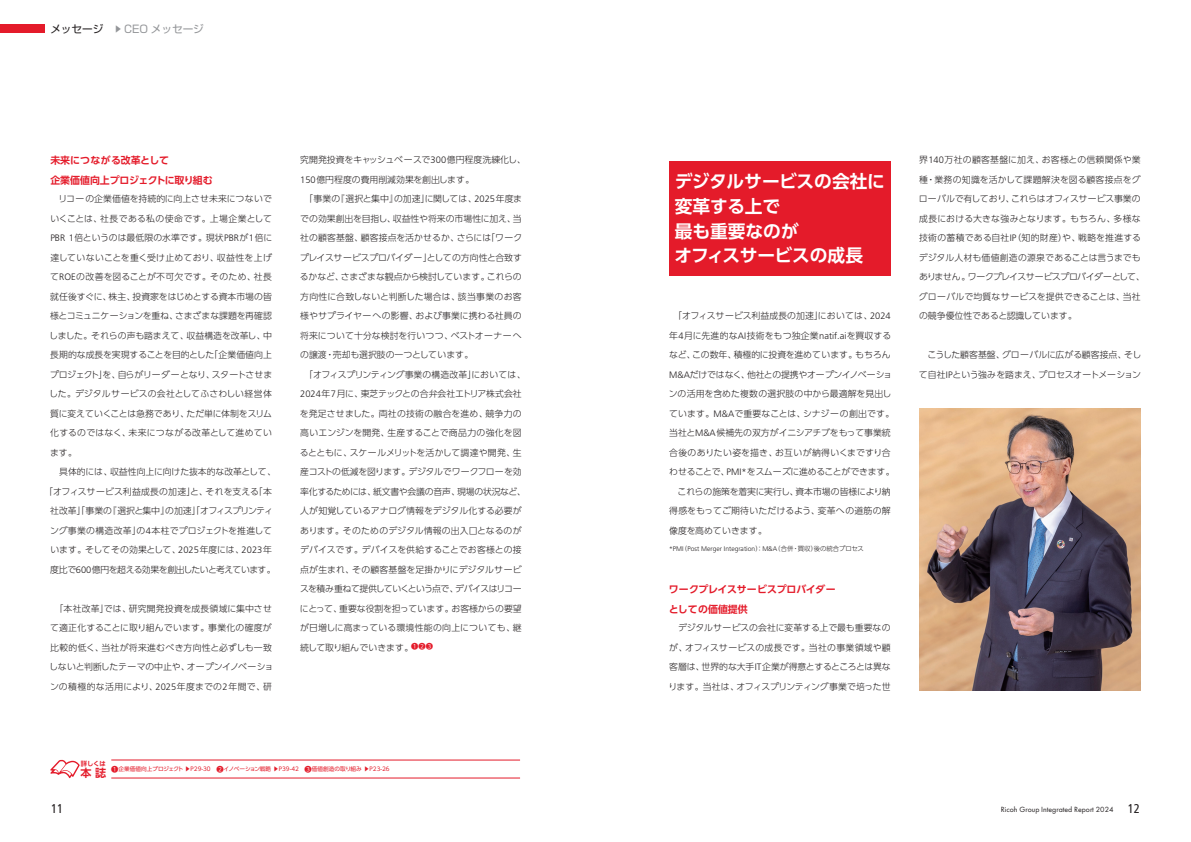
<style>
.page{position:relative;width:1191px;height:842px;background:#fff}
.page>*{position:absolute;margin:0;border:0;box-sizing:border-box;transform-origin:0 0}
.t1{font:700 17.7px/24.8px "UD Shin Go Pr 6 De";letter-spacing:-.01em;color:#fff}
.t2{font:condensed 12.8px "Frutiger LT Std";color:#231f20}
.t3{font:700 11px "UD Shin Go Pr 6 De";color:#e41b2a}
.t4{font:10.6px "Shin Go Pro";color:#939598}
.t5{font:700 9.9px/19.5px "UD Shin Go Pr 6 De";letter-spacing:-.01em;color:#e41b2a}
.t6{font:300 8.9px/19.5px "UD Shin Go Pr 6";color:#231f20}
.t7{font:300 8.9px/19.5px "UD Shin Go Pr 6";letter-spacing:.02em;color:#231f20}
.t8{font:300 8.9px "UD Shin Go Pr 6";letter-spacing:-.025em;color:#231f20}
.t9{font:300 8.9px "UD Shin Go Pr 6";letter-spacing:.025em;color:#231f20}
.t10{font:300 8.9px "UD Shin Go Pr 6";letter-spacing:-.065em;color:#231f20}
.t11{font:300 8.9px "UD Shin Go Pr 6";letter-spacing:-.055em;color:#231f20}
.t12{font:300 8.9px "UD Shin Go Pr 6";letter-spacing:-.03em;color:#231f20}
.t13{font:300 8.9px "UD Shin Go Pr 6";letter-spacing:.035em;color:#231f20}
.t14{font:7.8px "Futura PT";color:#231f20}
.t15{font:300 6.7px "Frutiger LT Std";color:#231f20}
.t16{font:700 6.4px "UD Shin Go Pr 6 De";color:#e41b2a}
.t17{font:5.7px "UD Shin Go Pr 6";color:#e41b2a}
.s1{color:#231f20}
.s2{font-size:8px}
.s3{font-family:"Frutiger LT Std";font-size:9.3px}
.s4{font-size:7.3px}
.s5{font-family:"UD Shin Go Pr 6";font-size:6.4px}
.s6{font-family:"Frutiger LT Std";font-stretch:condensed;font-size:12.8px}
</style>
<div class="page">
<img style="left:919px;top:409px;width:221px;height:282px">
<div style="left:0;top:24px;width:45px;height:9px;background:#e41b2a"></div>
<div style="left:669px;top:161px;width:222px;height:115px;background:#e41b2a"></div>
<hr style="left:111px;top:760px;width:409px;height:1px;background:#e41b2a">
<hr style="left:111px;top:778px;width:409px;height:1px;background:#e41b2a">
<svg style="left:50px;top:760px;width:30px;height:18px"></svg>
<p class="t4" style="left:50px;top:20px;width:155px"><span class="s1">メッセージ　</span><span class="s2">▶</span> CEO メッセージ</p>
<p class="t5" style="left:50px;top:150px;width:164px">未来につながる改革として<br>企業価値向上プロジェクトに取り組む</p>
<p class="t6" style="left:50px;top:189px;width:223px">　リコーの企業価値を持続的に向上させ未来につないで</p>
<p class="t13" style="left:50px;top:211px;width:223px">いくことは、社長である私の使命です。上場企業として</p>
<p class="t6" style="left:50px;top:228px;width:223px"><span class="s3">PBR 1</span>倍というのは最低限の水準です。現状<span class="s3">PBR</span>が<span class="s3">1</span>倍に</p>
<p class="t9" style="left:50px;top:250px;width:223px">達していないことを重く受け止めており、収益性を上げ</p>
<p class="t9" style="left:50px;top:270px;width:223px">て<span class="s3">ROE</span>の改善を図ることが不可欠です。そのため、社長</p>
<p class="t6" style="left:50px;top:286px;width:223px">就任後すぐに、株主、投資家をはじめとする資本市場の皆</p>
<p class="t8" style="left:50px;top:309px;width:223px">様とコミュニケーションを重ね、さまざまな課題を再確認</p>
<p class="t6" style="left:49px;top:325px;width:224px">しました。それらの声も踏まえて、収益構造を改革し、中</p>
<p class="t6" style="left:50px;top:345px;width:223px">長期的な成長を実現することを目的とした「企業価値向上</p>
<p class="t12" style="left:50px;top:367px;width:223px">プロジェクト」を、自らがリーダーとなり、スタートさせま</p>
<p class="t7" style="left:49px;top:384px;width:224px">した。デジタルサービスの会社としてふさわしい経営体</p>
<p class="t8" style="left:50px;top:406px;width:223px">質に変えていくことは急務であり、ただ単に体制をスリム</p>
<p class="t7" style="left:50px;top:423px;width:223px">化するのではなく、未来につながる改革として進めてい</p>
<p class="t6" style="left:50px;top:442px;width:29px">ます。</p>
<p class="t6" style="left:50px;top:462px;width:227px">　具体的には、収益性向上に向けた抜本的な改革として、</p>
<p class="t6" style="left:44px;top:481px;width:229px">「オフィスサービス利益成長の加速」と、それを支える「本</p>
<p class="t10" style="left:50px;top:504px;width:224px">社改革」「事業の『選択と集中』の加速」「オフィスプリンティ</p>
<p class="t7" style="left:50px;top:520px;width:223px">ング事業の構造改革」の<span class="s3">4</span>本柱でプロジェクトを推進して</p>
<p class="t6" style="left:50px;top:540px;width:223px">います。そしてその効果として、<span class="s3">2025</span>年度には、<span class="s3">2023</span>年</p>
<p class="t11" style="left:50px;top:562px;width:227px">度比で<span class="s3">600</span>億円を超える効果を創出したいと考えています。</p>
<p class="t7" style="left:49px;top:598px;width:225px">　「本社改革」では、研究開発投資を成長領域に集中させて適正化することに取り組んでいます。事業化の確度が比較的低く、当社が将来進むべき方向性と必ずしも一致しないと判断したテーマの中止や、オープンイノベーションの積極的な活用により、<span class="s3">2025</span>年度までの<span class="s3">2</span>年間で、研</p>
<p class="t6" style="left:300px;top:150px;width:228px">究開発投資をキャッシュベースで<span class="s3">300</span>億円程度洗練化し、<br><span class="s3">150</span>億円程度の費用削減効果を創出します。<br>　「事業の『選択と集中』の加速」に関しては、<span class="s3">2025</span>年度までの効果創出を目指し、収益性や将来の市場性に加え、当社の顧客基盤、顧客接点を活かせるか、さらには「ワークプレイスサービスプロバイダー」としての方向性と合致するかなど、さまざまな観点から検討しています。これらの方向性に合致しないと判断した場合は、該当事業のお客様やサプライヤーへの影響、および事業に携わる社員の将来について十分な検討を行いつつ、ベストオーナーへの譲渡・売却も選択肢の一つとしています。<br>　「オフィスプリンティング事業の構造改革」においては、<br><span class="s3">2024</span>年<span class="s3">7</span>月に、東芝テックとの合弁会社エトリア株式会社を発足させました。両社の技術の融合を進め、競争力の高いエンジンを開発、生産することで商品力の強化を図るとともに、スケールメリットを活かして調達や開発、生産コストの低減を図ります。デジタルでワークフローを効率化するためには、紙文書や会議の音声、現場の状況など、人が知覚しているアナログ情報をデジタル化する必要があります。そのためのデジタル情報の出入口となるのがデバイスです。デバイスを供給することでお客様との接点が生まれ、その顧客基盤を足掛かりにデジタルサービスを積み重ねて提供していくという点で、デバイスはリコーにとって、重要な役割を担っています。お客様からの要望が日増しに高まっている環境性能の向上についても、継続して取り組んでいきます。<sup>❶❷❸</sup></p>
<p class="t16" style="left:81px;top:758px;width:27px">詳しくは</p>
<p class="t3" style="left:80px;top:764px;width:27px">本 誌</p>
<p class="t17" style="left:111px;top:764px;width:280px"><span class="s4">❶</span>企業価値向上プロジェクト ▶P29-30　<span class="s4">❷</span>イノベーション戦略 ▶P39-42　<span class="s4">❸</span>価値創造の取り組み ▶P23-26</p>
<h1 class="t1" style="left:674px;top:168px;width:212px">デジタルサービスの会社に変革する上で<br>最も重要なのが<br>オフィスサービスの成長</h1>
<p class="t6" style="left:669px;top:306px;width:227px">　「オフィスサービス利益成長の加速」においては、<span class="s3">2024</span>年<span class="s3">4</span>月に先進的な<span class="s3">AI</span>技術をもつ独企業<span class="s3">natif.ai</span>を買収するなど、この数年、積極的に投資を進めています。もちろん<br><span class="s3">M&amp;A</span>だけではなく、他社との提携やオープンイノベーションの活用を含めた複数の選択肢の中から最適解を見出しています。<span class="s3">M&amp;A</span>で重要なことは、シナジーの創出です。当社と<span class="s3">M&amp;A</span>候補先の双方がイニシアチブをもって事業統合後のありたい姿を描き、お互いが納得いくまですり合わせることで、<span class="s3">PMI*</span>をスムーズに進めることができます。　これらの施策を着実に実行し、資本市場の皆様により納得感をもってご期待いただけるよう、変革への道筋の解像度を高めていきます。</p>
<p class="t15" style="left:669px;top:545px;width:196px">*PMI<span class="s5">（</span>Post Merger Integration<span class="s5">）：</span>M&amp;A<span class="s5">（合併・買収）後の統合プロセス</span></p>
<p class="t5" style="left:668px;top:579px;width:168px">ワークプレイスサービスプロバイダーとしての価値提供</p>
<p class="t6" style="left:668px;top:618px;width:224px;text-align:justify">　デジタルサービスの会社に変革する上で最も重要なのが、オフィスサービスの成長です。当社の事業領域や顧客層は、世界的な大手<span class="s3">IT</span>企業が得意とするところとは異なります。当社は、オフィスプリンティング事業で培った世</p>
<p class="t6" style="left:919px;top:150px;width:228px">界<span class="s3">140</span>万社の顧客基盤に加え、お客様との信頼関係や業種・業務の知識を活かして課題解決を図る顧客接点をグローバルで有しており、これらはオフィスサービス事業の成長における大きな強みとなります。もちろん、多様な技術の蓄積である自社<span class="s3">IP</span>（知的財産）や、戦略を推進するデジタル人材も価値創造の源泉であることは言うまでもありません。ワークプレイスサービスプロバイダーとして、グローバルで均質なサービスを提供できることは、当社の競争優位性であると認識しています。</p>
<p class="t6" style="left:919px;top:345px;width:224px">　こうした顧客基盤、グローバルに広がる顧客接点、そして自社<span class="s3">IP</span>という強みを踏まえ、プロセスオートメーション</p>
<h2 class="t2" style="left:51px;top:801px;width:14px">11</h2>
<p class="t14" style="left:1001px;top:804px;width:140px">Ricoh Group Integrated Report 2024 <span class="s6">12</span></p>
</div>
